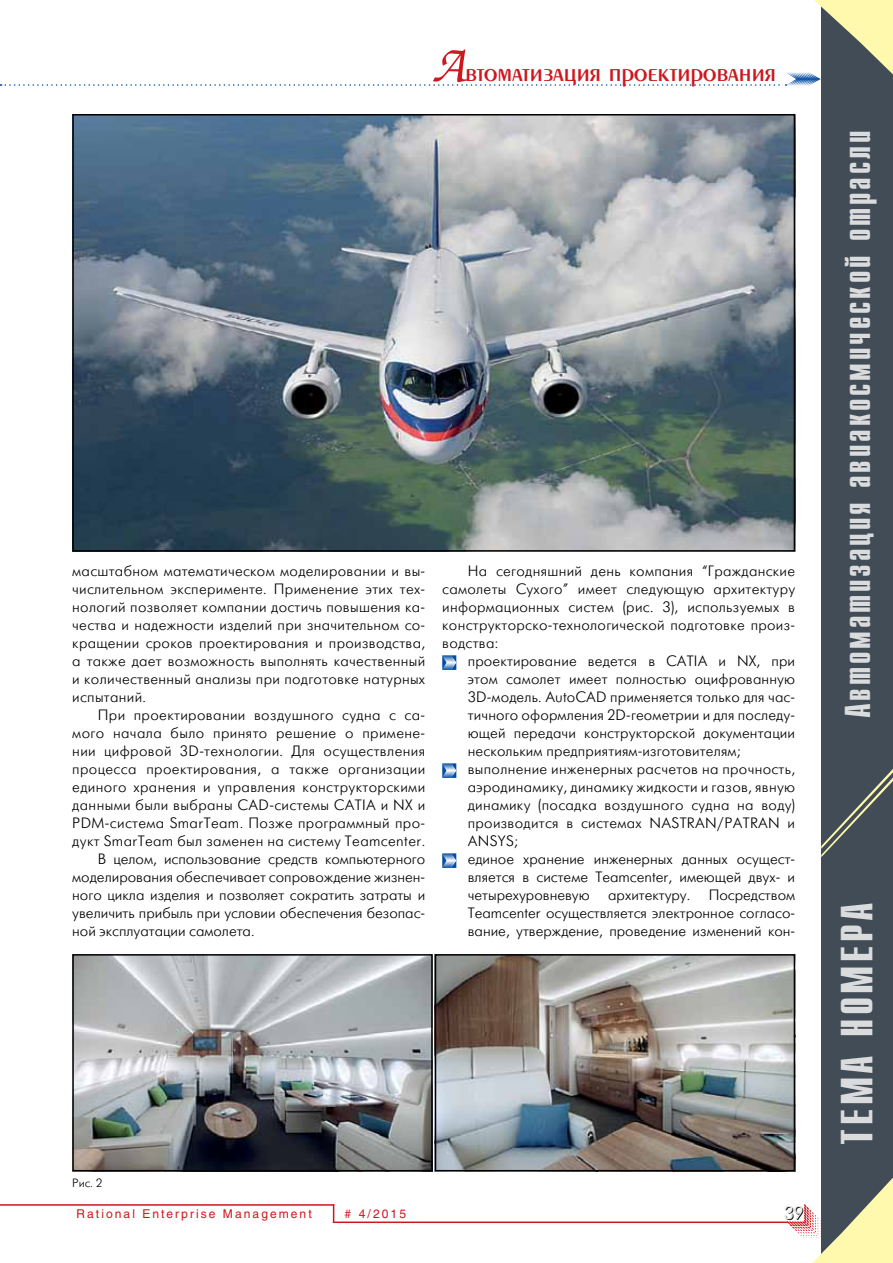
<style>
.page{position:relative;width:893px;height:1263px;background:#fff}
.page>*{position:absolute;margin:0;border:0;box-sizing:border-box;transform-origin:0 0}
.t1{font:700 45px "Compact C";letter-spacing:.08em;color:#dadbdc}
.t2{font:700 36px "Compact C";letter-spacing:.08em;color:#dadbdc}
.t3{font:27px "Penta Demi";color:#ce171e}
.t4{font:18px "Futuris Shadow C";color:#000}
.t5{font:15px/18px "Futuris Light C";letter-spacing:.01em;color:#000;text-align:justify}
.t6{font:12px "Helios";letter-spacing:.17em;color:#ce171e}
.t7{font:12px "Futuris Light C";color:#000}
.s1{font-family:"Zapf Chancery C";font-size:54px}
</style>
<div class="page">
<hr style="left:0;top:1204px;width:334px;height:2px;background:#ce171e">
<svg style="left:333px;top:1206px;width:1px;height:15px"></svg>
<hr style="left:333px;top:1221px;width:455px;height:2px;background:#ce171e">
<svg style="left:442px;top:655px;width:14px;height:15px"></svg>
<svg style="left:442px;top:763px;width:14px;height:15px"></svg>
<svg style="left:442px;top:853px;width:14px;height:15px"></svg>
<img style="left:75px;top:957px;width:355px;height:211px">
<div style="left:72px;top:954px;width:361px;height:217px;border:2px solid #000"></div>
<img style="left:438px;top:957px;width:354px;height:211px">
<div style="left:435px;top:954px;width:360px;height:217px;border:2px solid #000"></div>
<img style="left:75px;top:117px;width:717px;height:432px">
<div style="left:72px;top:114px;width:723px;height:438px;border:2px solid #000"></div>
<div style="left:821px;top:0;width:72px;height:1263px;background:#414c56"></div>
<svg style="left:821px;top:769px;width:72px;height:88px"></svg>
<svg style="left:0;top:0;width:893px;height:86px"></svg>
<svg style="left:787px;top:1177px;width:106px;height:86px"></svg>
<h3 class="t3" style="left:432px;top:59px;width:346px"><span class="s1">А</span>втоматизация проектирования</h3>
<p class="t5" style="left:72px;top:562px;width:354px">масштабном математическом моделировании и вы&shy;числительном эксперименте. Применение этих тех&shy;нологий позволяет компании достичь повышения ка&shy;чества и надежности изделий при значительном со&shy;кращении сроков проектирования и производства, а также дает возможность выполнять качественный и количественный анализы при подготовке натурных испытаний.</p>
<p class="t5" style="left:98px;top:706px;width:329px">При проектировании воздушного судна с са-</p>
<p class="t5" style="left:72px;top:724px;width:354px">мого начала было принято решение о примене-</p>
<p class="t5" style="left:72px;top:742px;width:354px">нии цифровой 3D-технологии. Для осуществления</p>
<p class="t5" style="left:72px;top:760px;width:354px">процесса проектирования, а также организации</p>
<p class="t5" style="left:72px;top:778px;width:354px">единого хранения и управления конструкторскими</p>
<p class="t5" style="left:72px;top:796px;width:354px">данными были выбраны CAD-системы CATIA и NX и</p>
<p class="t5" style="left:72px;top:814px;width:354px">PDM-система SmarTeam. Позже программный про-</p>
<p class="t5" style="left:72px;top:832px;width:354px">дукт SmarTeam был заменен на систему Teamcenter.</p>
<p class="t5" style="left:98px;top:850px;width:329px">В целом, использование средств компьютерного</p>
<p class="t5" style="left:72px;top:868px;width:354px">моделирования обеспечивает сопровождение жизнен-</p>
<p class="t5" style="left:72px;top:886px;width:354px">ного цикла изделия и позволяет сократить затраты и</p>
<p class="t5" style="left:72px;top:904px;width:354px">увеличить прибыль при условии обеспечения безопас-</p>
<p class="t5" style="left:72px;top:922px;width:184px">ной эксплуатации самолета.</p>
<p class="t5" style="left:442px;top:562px;width:354px;text-indent:26px">На сегодняшний день компания “Гражданские самолеты Сухого” имеет следующую архитектуру информационных систем (рис. 3), используемых в конструкторско-технологической подготовке произ&shy;водства:</p>
<p class="t5" style="left:468px;top:652px;width:329px;text-align:left">проектирование ведется в CATIA и NX, при этом самолет имеет полностью оцифрованную 3D-модель. AutoCAD применяется только для час&shy;тичного оформления 2D-геометрии и для последу&shy;ющей передачи конструкторской документации нескольким предприятиям-изготовителям; выполнение инженерных расчетов на прочность, аэродинамику, динамику жидкости и газов, явную динамику (посадка воздушного судна на воду) производится в системах NASTRAN/PATRAN и ANSYS;<br>единое хранение инженерных данных осущест&shy;вляется в системе Teamcenter, имеющей двух- и четырехуровневую архитектуру. Посредством Teamcenter осуществляется электронное согласо&shy;вание, утверждение, проведение изменений кон-</p>
<p class="t7" style="left:72px;top:1177px;width:32px">Рис. 2</p>
<p class="t6" style="left:77px;top:1207px;width:237px">Rational Enterprise Management</p>
<p class="t4" style="left:784px;top:1204px;width:21px">39</p>
<p class="t6" style="left:345px;top:1207px;width:63px"># 4/2015</p>
<h2 class="t2" style="left:840px;top:718px;width:589px;rotate:-90deg">Автоматизация авиакосмической отрасли</h2>
<h1 class="t1" style="left:835px;top:1144px;width:244px;rotate:-90deg">ТЕМА НОМЕРА</h1>
</div>
